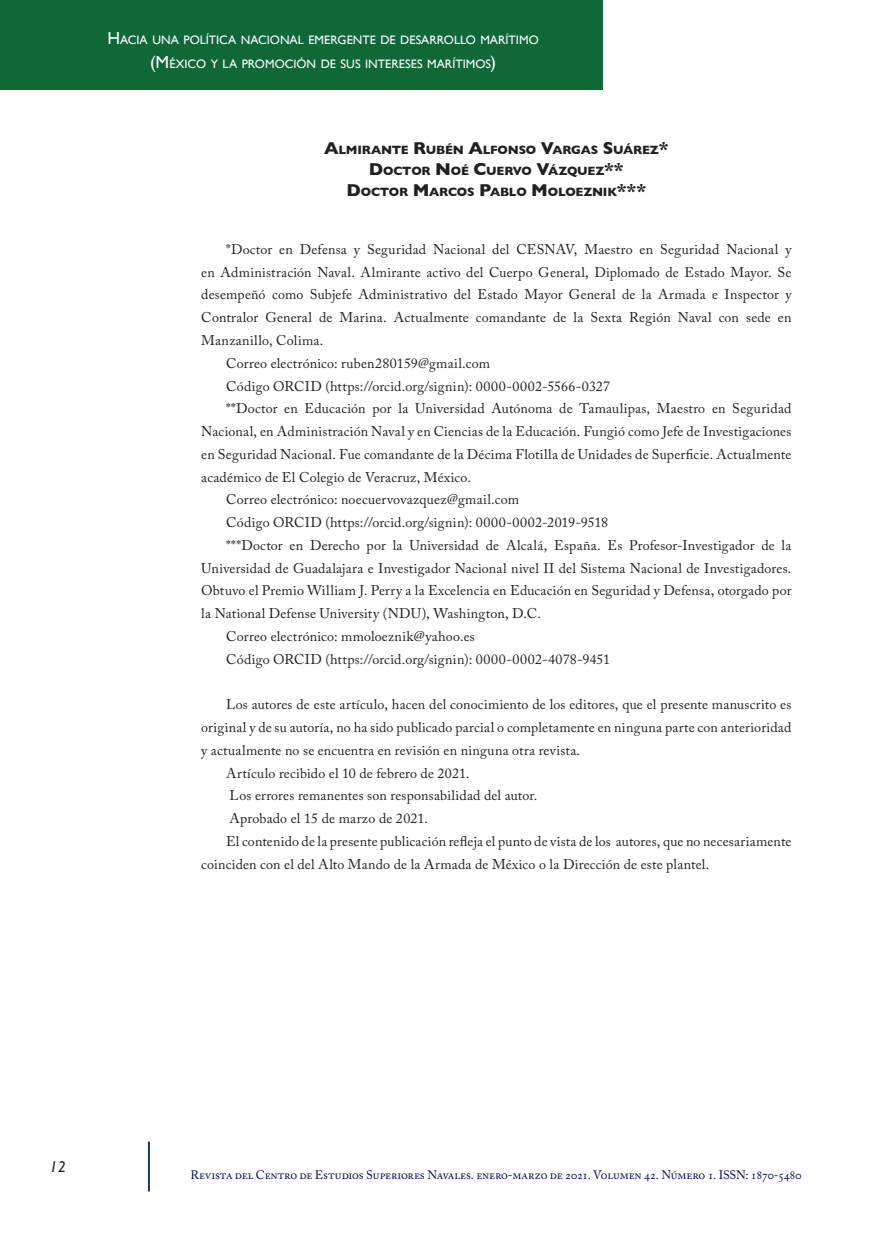
<style>
.page{position:relative;width:893px;height:1241px;background:#fff}
.page>*{position:absolute;margin:0;border:0;box-sizing:border-box;transform-origin:0 0}
.t1{font:italic 500 15.75px "Gill Sans";color:#231f20}
.Resumen{font:14px/22.8px "Adobe Caslon Pro";letter-spacing:.015em;color:#231f20;text-align:justify}
.t2{font:12.25px/24.5px "Gill Sans";color:#fff;text-align:center}
.t3{font:12.25px "Adobe Caslon Pro";letter-spacing:-.015em;color:#030e4f}
._01_Títulos{font:700 12.25px "Gill Sans";letter-spacing:-.02em;color:#231f20}
.s1{font-size:17.5px}
.s2{font-family:"Aller";font-weight:400;font-style:normal;color:#fff}
</style>
<div class="page">
<hr style="left:148px;top:1141px;width:2px;height:50px;background:#183463">
<div style="left:0;top:0;width:603px;height:89px;background:#106836"></div>
<p class="t2" style="left:107px;top:27px;width:433px"><span class="s1">H</span>ACIA UNA POLÍTICA NACIONAL EMERGENTE DE DESARROLLO MARÍTIMO <span class="s1">(M</span> ÉXICO Y LA PROMOCIÓN DE SUS INTERESES MARÍTIMOS<span class="s1">)</span></p>
<p class="_01_Títulos" style="left:324px;top:140px;width:346px"><span class="s1">A</span>LMIRANTE <span class="s1">R</span>UBÉN <span class="s1">A</span>LFONSO <span class="s1">V</span>ARGAS <span class="s1">S</span>UÁREZ<span class="s1">*</span></p>
<p class="_01_Títulos" style="left:369px;top:161px;width:256px"><span class="s1">D</span>OCTOR <span class="s1">N</span> OÉ <span class="s1">C</span>UERVO <span class="s1">V</span>ÁZQUEZ<span class="s1">**</span></p>
<p class="_01_Títulos" style="left:347px;top:182px;width:301px"><span class="s1">D</span>OCTOR <span class="s1">M</span>ARCOS <span class="s1">P</span>ABLO <span class="s1">M</span> OLOEZNIK<span class="s1">***</span></p>
<p class="Resumen" style="left:201px;top:238px;width:592px;text-indent:25px">*Doctor en Defensa y Seguridad Nacional del CESNAV, Maestro en Seguridad Nacional y en Administración Naval. Almirante activo del Cuerpo General, Diplomado de Estado Mayor. Se desempeñó como Subjefe Administrativo del Estado Mayor General de la Armada e Inspector y Contralor General de Marina. Actualmente comandante de la Sexta Región Naval con sede en Manzanillo, Colima.</p>
<p class="Resumen" style="left:226px;top:351px;width:266px">Correo electrónico: ruben280159@gmail.com</p>
<p class="Resumen" style="left:226px;top:374px;width:385px">Código ORCID (https://orcid.org/signin): 0000-0002-5566-0327</p>
<p class="Resumen" style="left:201px;top:397px;width:592px;text-indent:25px">**Doctor en Educación por la Universidad Autónoma de Tamaulipas, Maestro en Seguridad Nacional, en Administración Naval y en Ciencias de la Educación. Fungió como Jefe de Investigaciones en Seguridad Nacional. Fue comandante de la Décima Flotilla de Unidades de Superficie. Actualmente académico de El Colegio de Veracruz, México.</p>
<p class="Resumen" style="left:226px;top:488px;width:295px">Correo electrónico: noecuervovazquez@gmail.com</p>
<p class="Resumen" style="left:226px;top:511px;width:383px">Código ORCID (https://orcid.org/signin): 0000-0002-2019-9518</p>
<p class="Resumen" style="left:201px;top:533px;width:592px;text-indent:25px">***Doctor en Derecho por la Universidad de Alcalá, España. Es Profesor-Investigador de la Universidad de Guadalajara e Investigador Nacional nivel II del Sistema Nacional de Investigadores.<br>Obtuvo el Premio William J. Perry a la Excelencia en Educación en Seguridad y Defensa, otorgado por la National Defense University (NDU), Washington, D.C.</p>
<p class="Resumen" style="left:226px;top:624px;width:250px">Correo electrónico: mmoloeznik@yahoo.es</p>
<p class="Resumen" style="left:226px;top:647px;width:385px">Código ORCID (https://orcid.org/signin): 0000-0002-4078-9451</p>
<p class="Resumen" style="left:201px;top:693px;width:592px;text-indent:25px">Los autores de este artículo, hacen del conocimiento de los editores, que el presente manuscrito es original y de su autoría, no ha sido publicado parcial o completamente en ninguna parte con anterioridad y actualmente no se encuentra en revisión en ninguna otra revista.</p>
<p class="Resumen" style="left:226px;top:761px;width:245px">Artículo recibido el 10 de febrero de 2021.</p>
<p class="Resumen" style="left:230px;top:784px;width:309px">Los errores remanentes son responsabilidad del autor.</p>
<p class="Resumen" style="left:230px;top:806px;width:200px">Aprobado el 15 de marzo de 2021.</p>
<p class="Resumen" style="left:201px;top:829px;width:592px;text-indent:25px">El contenido de la presente publicación refleja el punto de vista de los autores, que no necesariamente coinciden con el del Alto Mando de la Armada de México o la Dirección de este plantel.</p>
<p class="t1" style="left:50px;top:1157px;width:29px">12<span class="s2">12</span></p>
<p class="t3" style="left:191px;top:1167px;width:613px">Revista del Centro de Estudios Superiores Navales. enero-marzo de 2021. Volumen 42. Número 1. ISSN: 1870-5480</p>
</div>
